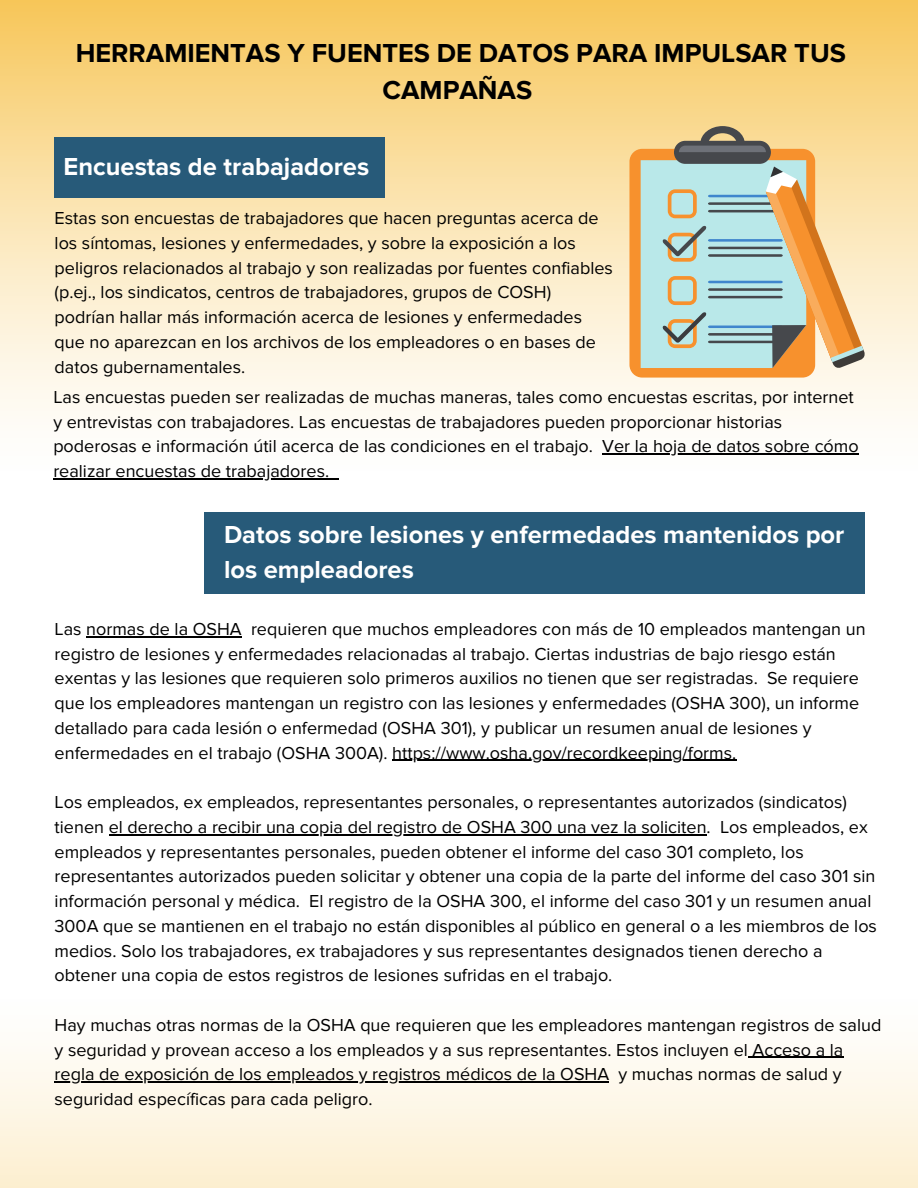
<style>
.page{position:relative;width:918px;height:1188px;background:#fff}
.page>*{position:absolute;margin:0;border:0;box-sizing:border-box;transform-origin:0 0}
.t1{font:700 27px/37.2px "Proxima Nova";color:#000;text-align:center}
.t2{font:700 25.5px/34.8px "Proxima Nova";color:#fff}
.t3{font:18px/24.8px "Proxima Nova";color:#000}
</style>
<div class="page">
<div style="left:0;top:0;width:918px;height:471px;background:linear-gradient(to bottom,#f7c962,#fff)"></div>
<div style="left:629px;top:149px;width:186px;height:229px;background:#f7912d;border-radius:13px"></div>
<svg style="left:641px;top:126px;width:224px;height:242px"></svg>
<div style="left:55px;top:137px;width:330px;height:60px;background:#275a79"></div>
<hr style="left:602px;top:453px;width:257px;height:2px;background:#000">
<hr style="left:53px;top:478px;width:276px;height:1px;background:#000">
<div style="left:204px;top:512px;width:661px;height:82px;background:#275a79"></div>
<div style="left:0;top:999px;width:918px;height:189px;background:linear-gradient(to bottom,#fcfdff,#fceed0)"></div>
<hr style="left:86px;top:636px;width:156px;height:1px;background:#000">
<hr style="left:392px;top:760px;width:344px;height:1px;background:#000">
<hr style="left:109px;top:834px;width:598px;height:1px;background:#000">
<hr style="left:748px;top:1057px;width:95px;height:1px;background:#000">
<hr style="left:55px;top:1082px;width:554px;height:1px;background:#000">
<h1 class="t1" style="left:76px;top:35px;width:772px">HERRAMIENTAS Y FUENTES DE DATOS PARA IMPULSAR TUS<br>CAMPAÑAS</h1>
<h2 class="t2" style="left:64px;top:150px;width:307px">Encuestas de trabajadores</h2>
<p class="t3" style="left:55px;top:206px;width:560px">Estas son encuestas de trabajadores que hacen preguntas acerca de los síntomas, lesiones y enfermedades, y sobre la exposición a los peligros relacionados al trabajo y son realizadas por fuentes confiables (p.ej., los sindicatos, centros de trabajadores, grupos de COSH) podrían hallar más información acerca de lesiones y enfermedades que no aparezcan en los archivos de los empleadores o en bases de datos gubernamentales.</p>
<p class="t3" style="left:53px;top:385px;width:807px">Las encuestas pueden ser realizadas de muchas maneras, tales como encuestas escritas, por internet y entrevistas con trabajadores. Las encuestas de trabajadores pueden proporcionar historias poderosas e información útil acerca de las condiciones en el trabajo. Ver la hoja de datos sobre cómo realizar encuestas de trabajadores.</p>
<h2 class="t2" style="left:224px;top:518px;width:622px">Datos sobre lesiones y enfermedades mantenidos por los empleadores</h2>
<p class="t3" style="left:55px;top:617px;width:813px">Las normas de la OSHA requieren que muchos empleadores con más de 10 empleados mantengan un registro de lesiones y enfermedades relacionadas al trabajo. Ciertas industrias de bajo riesgo están exentas y las lesiones que requieren solo primeros auxilios no tienen que ser registradas. Se requiere que los empleadores mantengan un registro con las lesiones y enfermedades (OSHA 300), un informe detallado para cada lesión o enfermedad (OSHA 301), y publicar un resumen anual de lesiones y enfermedades en el trabajo (OSHA 300A). https://www.osha.gov/recordkeeping/forms.</p>
<p class="t3" style="left:55px;top:790px;width:824px">Los empleados, ex empleados, representantes personales, o representantes autorizados (sindicatos) tienen el derecho a recibir una copia del registro de OSHA 300 una vez la soliciten. Los empleados, ex empleados y representantes personales, pueden obtener el informe del caso 301 completo, los representantes autorizados pueden solicitar y obtener una copia de la parte del informe del caso 301 sin información personal y médica. El registro de la OSHA 300, el informe del caso 301 y un resumen anual 300A que se mantienen en el trabajo no están disponibles al público en general o a les miembros de los medios. Solo los trabajadores, ex trabajadores y sus representantes designados tienen derecho a obtener una copia de estos registros de lesiones sufridas en el trabajo.</p>
<p class="t3" style="left:55px;top:1013px;width:828px">Hay muchas otras normas de la OSHA que requieren que les empleadores mantengan registros de salud y seguridad y provean acceso a los empleados y a sus representantes. Estos incluyen el Acceso a la regla de exposición de los empleados y registros médicos de la OSHA y muchas normas de salud y seguridad específicas para cada peligro.</p>
</div>
